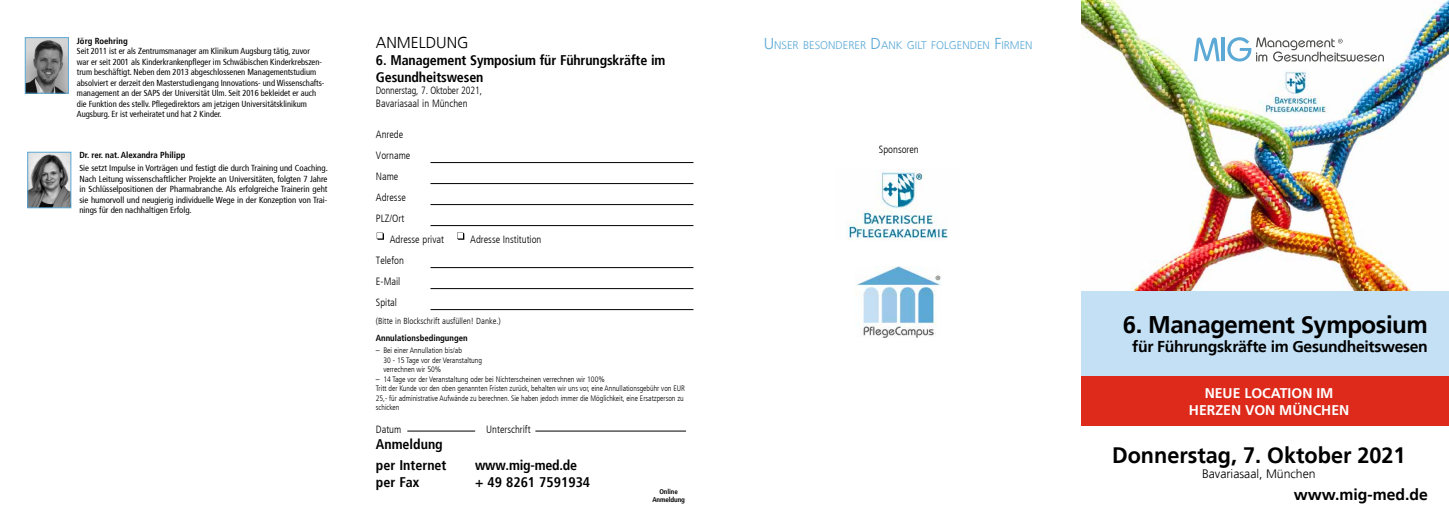
<style>
.page{position:relative;width:1449px;height:521px;background:#fff}
.page>*{position:absolute;margin:0;border:0;box-sizing:border-box;transform-origin:0 0}
.t1{font:700 24.06px "Frutiger";letter-spacing:-.02em;color:#000}
.t2{font:700 22.31px "Frutiger";color:#000}
.t3{font:700 15.75px "Frutiger";letter-spacing:-.02em;color:#000}
.t4{font:700 15.75px "Frutiger";color:#000}
.t5{font:15.75px "Frutiger Light 4";color:#000}
.t6{font:700 condensed 14px/16.8px "Frutiger";letter-spacing:-.01em;color:#000}
.t7{font:700 14px/17.5px "Frutiger";color:#fff;text-align:center}
.t8{font:12.25px "Frutiger Light 4";color:#000}
.t9{font:11.03px "Frutiger Light 4";color:#5ca9d6}
.t10{font:300 condensed 10.5px/21px "Frutiger";color:#000}
.t11{font:300 condensed 10.5px/12.6px "Frutiger";color:#000;scale:.94 1}
.t12{font:condensed 8.75px/10.5px "Frutiger";color:#000;text-align:justify}
.t13{font:700 condensed 8.75px "Frutiger";color:#000}
.t14{font:300 condensed 8.75px "Frutiger";color:#000}
.t15{font:300 condensed 7.88px/9.5px "Frutiger";color:#000}
.t16{font:700 condensed 7px/8.4px "Frutiger";letter-spacing:-.015em;color:#000;text-align:center}
.s1{font-size:15.75px}
</style>
<div class="page">
<img style="left:1081px;top:0;width:368px;height:291px">
<hr style="left:430px;top:162px;width:263px;height:1px;background:#000">
<hr style="left:430px;top:183px;width:263px;height:1px;background:#000">
<hr style="left:430px;top:204px;width:263px;height:1px;background:#000">
<hr style="left:430px;top:225px;width:263px;height:1px;background:#000">
<hr style="left:430px;top:267px;width:263px;height:1px;background:#000">
<hr style="left:430px;top:288px;width:263px;height:1px;background:#000">
<hr style="left:430px;top:309px;width:263px;height:1px;background:#000">
<svg style="left:377px;top:232px;width:7px;height:8px"></svg>
<svg style="left:457px;top:232px;width:7px;height:8px"></svg>
<hr style="left:407px;top:431px;width:68px;height:1px;background:#000">
<hr style="left:535px;top:431px;width:151px;height:1px;background:#000">
<div style="left:1081px;top:291px;width:368px;height:104px;background:#c4e0f4"></div>
<svg style="left:1193px;top:37px;width:26px;height:24px"></svg>
<hr style="left:1221px;top:38px;width:4px;height:23px;background:#5ca9d6">
<svg style="left:1227px;top:37px;width:157px;height:25px"></svg>
<div style="left:1081px;top:376px;width:368px;height:50px;background:#dd2a1b"></div>
<img style="left:29px;top:154px;width:40px;height:52px">
<div style="left:27px;top:152px;width:44px;height:56px;border:1px solid #5ca9d6"></div>
<img style="left:1258px;top:71px;width:74px;height:42px">
<img style="left:846px;top:169px;width:102px;height:71px">
<img style="left:855px;top:266px;width:86px;height:72px">
<img style="left:27px;top:39px;width:40px;height:53px">
<div style="left:25px;top:37px;width:44px;height:57px;border:1px solid #5ca9d6"></div>
<p class="t13" style="left:77px;top:37px;width:52px">Jörg Roehring</p>
<p class="t12" style="left:77px;top:47px;width:249px;text-align:left">Seit 2011 ist er als Zentrumsmanager am Klinikum Augsburg tätig, zuvor<br>war er seit 2001 als Kinderkrankenpfleger im Schwäbischen Kinderkrebszen&shy;trum beschäftigt. Neben dem 2013 abgeschlossenen Managementstudium absolviert er derzeit den Masterstudiengang Innovations- und Wissenschafts&shy;management an der SAPS der Universität Ulm. Seit 2016 bekleidet er auch die Funktion des stellv. Pflegedirektors am jetzigen Universitätsklinikum Augsburg. Er ist verheiratet und hat 2 Kinder.</p>
<p class="t13" style="left:79px;top:151px;width:108px">Dr. rer. nat. Alexandra Philipp</p>
<p class="t12" style="left:79px;top:164px;width:250px">Sie setzt Impulse in Vorträgen und festigt die durch Training und Coaching.<br>Nach Leitung wissenschaftlicher Projekte an Universitäten, folgten 7 Jahre in Schlüsselpositionen der Pharmabranche. Als erfolgreiche Trainerin geht sie humorvoll und neugierig individuelle Wege in der Konzeption von Trai&shy;nings für den nachhaltigen Erfolg.</p>
<h3 class="t5" style="left:376px;top:36px;width:94px">ANMELDUNG</h3>
<h3 class="t6" style="left:376px;top:53px;width:291px">6. Management Symposium für Führungskräfte im<br>Gesundheitswesen</h3>
<p class="t11" style="left:376px;top:85px;width:114px">Donnerstag, 7. Oktober 2021,<br>Bavariasaal in München</p>
<p class="t10" style="left:376px;top:125px;width:29px">Anrede</p>
<p class="t10" style="left:376px;top:146px;width:36px">Vorname</p>
<p class="t10" style="left:376px;top:167px;width:24px">Name</p>
<p class="t10" style="left:376px;top:188px;width:31px">Adresse</p>
<p class="t10" style="left:376px;top:209px;width:30px">PLZ/Ort</p>
<p class="t10" style="left:390px;top:230px;width:56px">Adresse privat</p>
<p class="t10" style="left:470px;top:230px;width:73px">Adresse Institution</p>
<p class="t10" style="left:376px;top:251px;width:30px">Telefon<br>E-Mail<br>Spital</p>
<p class="t14" style="left:376px;top:317px;width:126px">(Bitte in Blockschrift ausfüllen! Danke.)</p>
<p class="t13" style="left:376px;top:334px;width:93px">Annulationsbedingungen</p>
<p class="t15" style="left:383px;top:346px;width:100px;text-indent:-7px">– Bei einer Annullation bis/ab<br>30 - 15 Tage vor der Veranstaltung verrechnen wir 50%</p>
<p class="t15" style="left:376px;top:375px;width:311px">– 14 Tage vor der Veranstaltung oder bei Nichterscheinen verrechnen wir 100%<br>Tritt der Kunde vor den oben genannten Fristen zurück, behalten wir uns vor, eine Annullationsgebühr von EUR 25,- für administrative Aufwände zu berechnen. Sie haben jedoch immer die Möglichkeit, eine Ersatzperson zu schicken</p>
<p class="t10" style="left:376px;top:419px;width:27px">Datum</p>
<p class="t10" style="left:486px;top:419px;width:46px">Unterschrift</p>
<h3 class="t6" style="left:376px;top:435px;width:72px;line-height:20.6px">Anmeldung per Internet</h3>
<h3 class="t6" style="left:475px;top:458px;width:104px">www.mig-med.de</h3>
<h3 class="t6" style="left:376px;top:474px;width:45px">per Fax</h3>
<h3 class="t6" style="left:475px;top:474px;width:117px">+ 49 8261 7591934</h3>
<p class="t16" style="left:652px;top:488px;width:34px">Online<br>Anmeldung</p>
<p class="t9" style="left:763px;top:41px;width:270px"><span class="s1">U</span>NSER BESONDERER <span class="s1">D</span>ANK GILT FOLGENDEN <span class="s1">F</span>IRMEN</p>
<p class="t10" style="left:879px;top:140px;width:41px">Sponsoren</p>
<h1 class="t1" style="left:1122px;top:314px;width:306px">6. Management Symposium</h1>
<h3 class="t3" style="left:1132px;top:339px;width:297px">für Führungskräfte im Gesundheitswesen</h3>
<h3 class="t7" style="left:1189px;top:385px;width:162px">NEUE LOCATION IM<br>HERZEN VON MÜNCHEN</h3>
<h2 class="t2" style="left:1112px;top:446px;width:295px">Donnerstag, 7. Oktober 2021</h2>
<h3 class="t8" style="left:1202px;top:468px;width:115px">Bavariasaal, München</h3>
<h3 class="t4" style="left:1293px;top:488px;width:135px">www.mig-med.de</h3>
</div>
